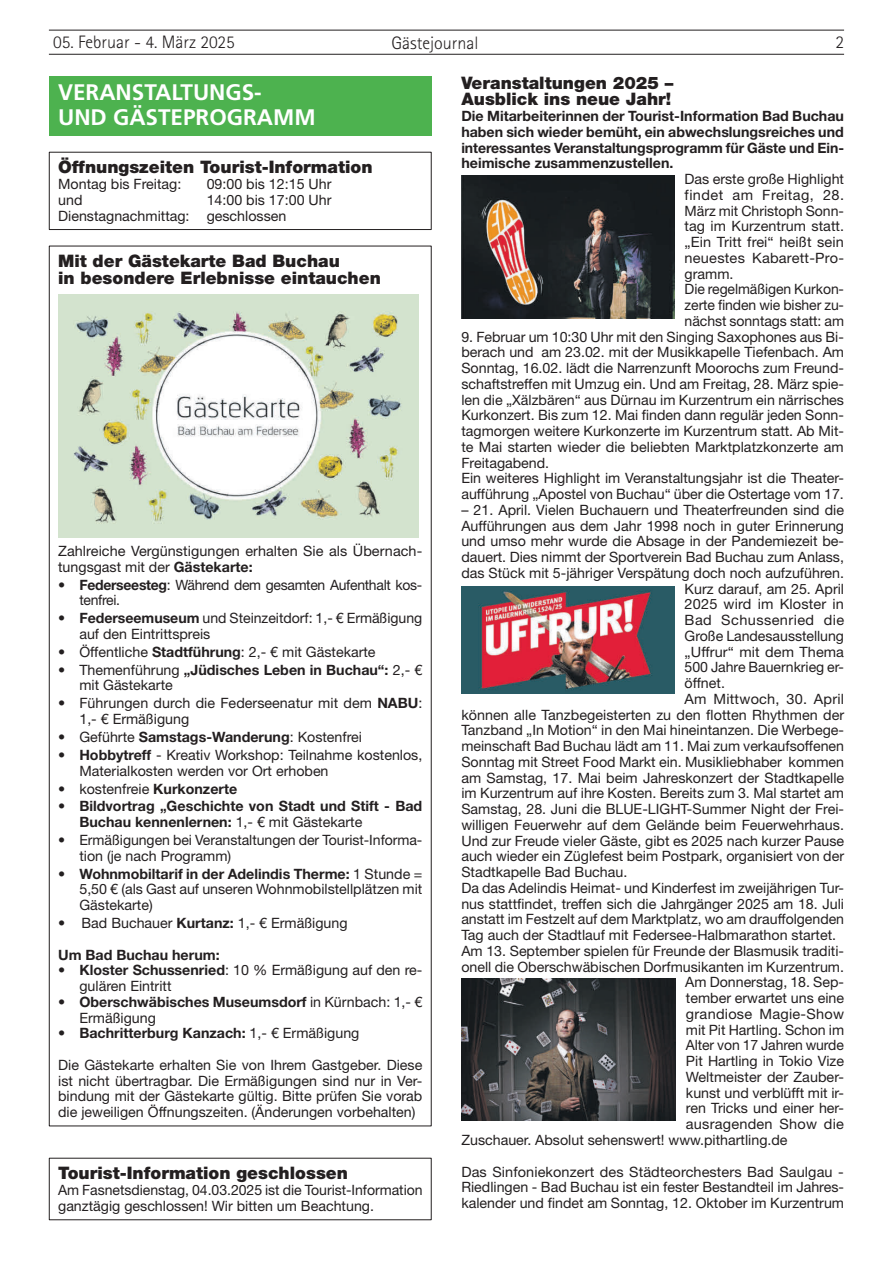
<style>
.page{position:relative;width:893px;height:1263px;background:#fff}
.page>*{position:absolute;margin:0;border:0;box-sizing:border-box;transform-origin:0 0}
.t1{font:700 22.5px/25.5px "Frutiger LT Std";color:#fff}
.t2{font:300 18px "Rotis Sans Serif Std";color:#231f20}
.t3{font:900 17.25px/16.5px "Helvetica Neue LT Std";color:#231f20}
.t4{font:14.25px/15.8px "Helvetica Neue LT Std";color:#231f20}
.t5{font:700 14.25px/15.8px "Helvetica Neue LT Std";color:#231f20}
.t6{font:14.25px/15.8px "Helvetica Neue LT Std";letter-spacing:-.02em;color:#231f20}
.t7{font:14.25px "Helvetica Neue LT Std";letter-spacing:.03em;color:#231f20}
.s1{font-weight:700}
.s2{font-weight:400}
</style>
<div class="page">
<hr style="left:49px;top:30px;width:795px;height:1px;background:#231f20">
<hr style="left:49px;top:54px;width:795px;height:1px;background:#231f20">
<div style="left:49px;top:76px;width:383px;height:60px;background:#4db24f"></div>
<div style="left:49px;top:152px;width:383px;height:78px;border:1px solid #231f20"></div>
<img style="left:58px;top:295px;width:360px;height:243px">
<img style="left:461px;top:176px;width:213px;height:142px">
<img style="left:461px;top:587px;width:213px;height:107px">
<img style="left:461px;top:978px;width:214px;height:143px">
<p class="t2" style="left:53px;top:31px;width:183px">05. Februar - 4. März 2025</p>
<p class="t2" style="left:391px;top:33px;width:88px">Gästejournal</p>
<p class="t2" style="left:835px;top:31px;width:10px">2</p>
<h1 class="t1" style="left:58px;top:79px;width:259px">VERANSTALTUNGS-<br>UND GÄSTEPROGRAMM</h1>
<p class="t3" style="left:58px;top:159px;width:316px">Öffnungszeiten Tourist-Information</p>
<p class="t4" style="left:58px;top:176px;width:125px">Montag bis Freitag:</p>
<p class="t4" style="left:207px;top:176px;width:126px">09:00 bis 12:15 Uhr</p>
<p class="t4" style="left:58px;top:192px;width:26px">und</p>
<p class="t3" style="left:461px;top:74px;width:213px">Veranstaltungen 2025 –<br>Ausblick ins neue Jahr!</p>
<p class="t5" style="left:461px;top:108px;width:384px;text-align:justify">Die Mitarbeiterinnen der Tourist-Information Bad Buchau haben sich wieder bemüht, ein abwechslungsreiches und interessantes Veranstaltungsprogramm für Gäste und Ein&shy;heimische zusammenzustellen.</p>
<p class="t4" style="left:685px;top:171px;width:161px">Das erste große Highlight findet am Freitag, 28.<br>März mit Christoph Sonn&shy;tag im Kurzentrum statt. „Ein Tritt frei“ heißt sein neuestes Kabarett-Pro&shy;gramm.<br>Die regelmäßigen Kurkon&shy;zerte finden wie bisher zu&shy;nächst sonntags statt: am</p>
<p class="t4" style="left:461px;top:328px;width:384px">9. Februar um 10:30 Uhr mit den Singing Saxophones aus Bi&shy;berach und am 23.02. mit der Musikkapelle Tiefenbach. Am Sonntag, 16.02. lädt die Narrenzunft Moorochs zum Freund&shy;schaftstreffen mit Umzug ein. Und am Freitag, 28. März spie&shy;len die „Xälzbären“ aus Dürnau im Kurzentrum ein närrisches Kurkonzert. Bis zum 12. Mai finden dann regulär jeden Sonn&shy;tagmorgen weitere Kurkonzerte im Kurzentrum statt. Ab Mit&shy;te Mai starten wieder die beliebten Marktplatzkonzerte am Freitagabend.<br>Ein weiteres Highlight im Veranstaltungsjahr ist die Theater&shy;aufführung „Apostel von Buchau“ über die Ostertage vom 17.</p>
<p class="t4" style="left:461px;top:502px;width:384px">– 21. April. Vielen Buchauern und Theaterfreunden sind die</p>
<p class="t4" style="left:461px;top:517px;width:384px">Aufführungen aus dem Jahr 1998 noch in guter Erinnerung</p>
<p class="t4" style="left:461px;top:533px;width:384px">und umso mehr wurde die Absage in der Pandemiezeit be-</p>
<p class="t4" style="left:461px;top:549px;width:384px">dauert. Dies nimmt der Sportverein Bad Buchau zum Anlass,</p>
<p class="t4" style="left:461px;top:565px;width:384px">das Stück mit 5-jähriger Verspätung doch noch aufzuführen.</p>
<p class="t4" style="left:685px;top:580px;width:161px">Kurz darauf, am 25. April</p>
<p class="t4" style="left:685px;top:596px;width:161px">2025 wird im Kloster in</p>
<p class="t7" style="left:685px;top:612px;width:161px">Bad Schussenried die</p>
<p class="t4" style="left:685px;top:628px;width:161px">Große Landesausstellung</p>
<p class="t4" style="left:685px;top:643px;width:161px">„Uffrur“ mit dem Thema</p>
<p class="t4" style="left:685px;top:659px;width:161px">500 Jahre Bauernkrieg er-</p>
<p class="t4" style="left:685px;top:675px;width:42px">öffnet.</p>
<p class="t4" style="left:685px;top:691px;width:161px">Am Mittwoch, 30. April</p>
<p class="t4" style="left:461px;top:706px;width:384px">können alle Tanzbegeisterten zu den flotten Rhythmen der</p>
<p class="t4" style="left:461px;top:722px;width:384px">Tanzband „In Motion“ in den Mai hineintanzen. Die Werbege-</p>
<p class="t4" style="left:461px;top:738px;width:384px">meinschaft Bad Buchau lädt am 11. Mai zum verkaufsoffenen</p>
<p class="t4" style="left:461px;top:754px;width:384px">Sonntag mit Street Food Markt ein. Musikliebhaber kommen</p>
<p class="t4" style="left:461px;top:769px;width:384px">am Samstag, 17. Mai beim Jahreskonzert der Stadtkapelle</p>
<p class="t4" style="left:461px;top:785px;width:384px">im Kurzentrum auf ihre Kosten. Bereits zum 3. Mal startet am</p>
<p class="t4" style="left:461px;top:801px;width:384px">Samstag, 28. Juni die BLUE-LIGHT-Summer Night der Frei-</p>
<p class="t4" style="left:461px;top:817px;width:384px">willigen Feuerwehr auf dem Gelände beim Feuerwehrhaus.</p>
<p class="t4" style="left:461px;top:832px;width:384px">Und zur Freude vieler Gäste, gibt es 2025 nach kurzer Pause</p>
<p class="t4" style="left:461px;top:848px;width:384px">auch wieder ein Züglefest beim Postpark, organisiert von der</p>
<p class="t4" style="left:461px;top:864px;width:168px">Stadtkapelle Bad Buchau.</p>
<p class="t4" style="left:461px;top:880px;width:384px">Da das Adelindis Heimat- und Kinderfest im zweijährigen Tur-</p>
<p class="t4" style="left:461px;top:895px;width:384px">nus stattfindet, treffen sich die Jahrgänger 2025 am 18. Juli</p>
<p class="t4" style="left:461px;top:911px;width:384px">anstatt im Festzelt auf dem Marktplatz, wo am drauffolgenden</p>
<p class="t4" style="left:461px;top:927px;width:376px">Tag auch der Stadtlauf mit Federsee-Halbmarathon startet.</p>
<p class="t4" style="left:461px;top:943px;width:384px">Am 13. September spielen für Freunde der Blasmusik traditi-</p>
<p class="t4" style="left:461px;top:958px;width:384px">onell die Oberschwäbischen Dorfmusikanten im Kurzentrum.</p>
<p class="t4" style="left:685px;top:974px;width:160px">Am Donnerstag, 18. Sep-</p>
<p class="t4" style="left:686px;top:990px;width:160px">tember erwartet uns eine</p>
<p class="t4" style="left:686px;top:1006px;width:160px">grandiose Magie-Show</p>
<p class="t4" style="left:686px;top:1021px;width:160px">mit Pit Hartling. Schon im</p>
<p class="t4" style="left:686px;top:1037px;width:160px">Alter von 17 Jahren wurde</p>
<p class="t4" style="left:686px;top:1053px;width:160px">Pit Hartling in Tokio Vize</p>
<p class="t4" style="left:686px;top:1069px;width:160px">Weltmeister der Zauber-</p>
<p class="t4" style="left:686px;top:1084px;width:160px">kunst und verblüfft mit ir-</p>
<p class="t4" style="left:686px;top:1100px;width:160px">ren Tricks und einer her-</p>
<p class="t4" style="left:686px;top:1116px;width:160px">ausragenden Show die</p>
<p class="t4" style="left:461px;top:1132px;width:328px">Zuschauer. Absolut sehenswert! www.pithartling.de</p>
<p class="t4" style="left:461px;top:1163px;width:384px;text-align:justify">Das Sinfoniekonzert des Städteorchesters Bad Saulgau - Riedlingen - Bad Buchau ist ein fester Bestandteil im Jahres&shy;kalender und findet am Sonntag, 12. Oktober im Kurzentrum</p>
<p class="t4" style="left:58px;top:192px;width:275px;text-indent:148px">14:00 bis 17:00 Uhr<br>Dienstagnachmittag: geschlossen</p>
<p class="t3" style="left:58px;top:253px;width:324px">Mit der Gästekarte Bad Buchau<br>in besondere Erlebnisse eintauchen</p>
<p class="t4" style="left:58px;top:543px;width:366px">Zahlreiche Vergünstigungen erhalten Sie als Übernach&shy;tungsgast mit der <span class="s1">Gästekarte:</span></p>
<p class="t6" style="left:79px;top:576px;width:344px;text-indent:-21px"><span class="s1">• Federseesteg</span>: Während dem gesamten Aufenthalt kos&shy;tenfrei.</p>
<p class="t4" style="left:79px;top:610px;width:344px;text-indent:-21px"><span class="s1">• Federseemuseum</span> und Steinzeitdorf: 1,- € Ermäßigung auf den Eintrittspreis</p>
<p class="t4" style="left:58px;top:644px;width:319px"><span class="s1">•</span> Öffentliche <span class="s1">Stadtführung</span>: 2,- € mit Gästekarte</p>
<p class="t4" style="left:79px;top:662px;width:344px;text-indent:-21px"><span class="s1">•</span> Themenführung <span class="s1">„Jüdisches Leben in Buchau“:</span> 2,- € mit Gästekarte</p>
<p class="t4" style="left:79px;top:695px;width:345px;text-indent:-21px"><span class="s1">•</span> Führungen durch die Federseenatur mit dem <span class="s1">NABU</span>:<br>1,- € Ermäßigung</p>
<p class="t5" style="left:58px;top:729px;width:305px">• <span class="s2">Geführte</span> Samstags-Wanderung<span class="s2">: Kostenfrei</span></p>
<p class="t4" style="left:79px;top:747px;width:344px;text-indent:-21px"><span class="s1">• Hobbytreff</span> - Kreativ Workshop: Teilnahme kostenlos,<br>Materialkosten werden vor Ort erhoben</p>
<p class="t5" style="left:58px;top:780px;width:181px">• <span class="s2">kostenfreie</span> Kurkonzerte</p>
<p class="t5" style="left:79px;top:798px;width:344px;text-indent:-21px">• Bildvortrag „Geschichte von Stadt und Stift - Bad<br>Buchau kennenlernen: <span class="s2">1,- € mit Gästekarte</span></p>
<p class="t4" style="left:79px;top:832px;width:344px;text-indent:-21px"><span class="s1">•</span> Ermäßigungen bei Veranstaltungen der Tourist-Informa&shy;tion (je nach Programm)</p>
<p class="t4" style="left:79px;top:865px;width:344px;text-align:justify;text-indent:-21px"><span class="s1">• Wohnmobiltarif in der Adelindis Therme:</span> 1 Stunde = 5,50 € (als Gast auf unseren Wohnmobilstellplätzen mit Gästekarte)</p>
<p class="t4" style="left:58px;top:915px;width:291px"><span class="s1">•</span> Bad Buchauer <span class="s1">Kurtanz:</span> 1,- € Ermäßigung</p>
<p class="t5" style="left:58px;top:946px;width:163px">Um Bad Buchau herum:</p>
<p class="t4" style="left:79px;top:962px;width:344px;text-indent:-21px"><span class="s1">• Kloster Schussenried</span>: 10 % Ermäßigung auf den re&shy;gulären Eintritt</p>
<p class="t5" style="left:79px;top:993px;width:344px;text-indent:-21px">• Oberschwäbisches Museumsdorf <span class="s2">in Kürnbach: 1,- €<br>Ermäßigung</span></p>
<p class="t5" style="left:58px;top:1025px;width:303px">• Bachritterburg Kanzach: <span class="s2">1,- € Ermäßigung</span></p>
<p class="t4" style="left:58px;top:1057px;width:366px;text-align:justify">Die Gästekarte erhalten Sie von Ihrem Gastgeber. Diese ist nicht übertragbar. Die Ermäßigungen sind nur in Ver&shy;bindung mit der Gästekarte gültig. Bitte prüfen Sie vorab die jeweiligen Öffnungszeiten. (Änderungen vorbehalten)</p>
<p class="t3" style="left:58px;top:1165px;width:291px">Tourist-Information geschlossen</p>
<p class="t4" style="left:58px;top:1182px;width:366px">Am Fasnetsdienstag, 04.03.2025 ist die Tourist-Information ganztägig geschlossen! Wir bitten um Beachtung.</p>
</div>
